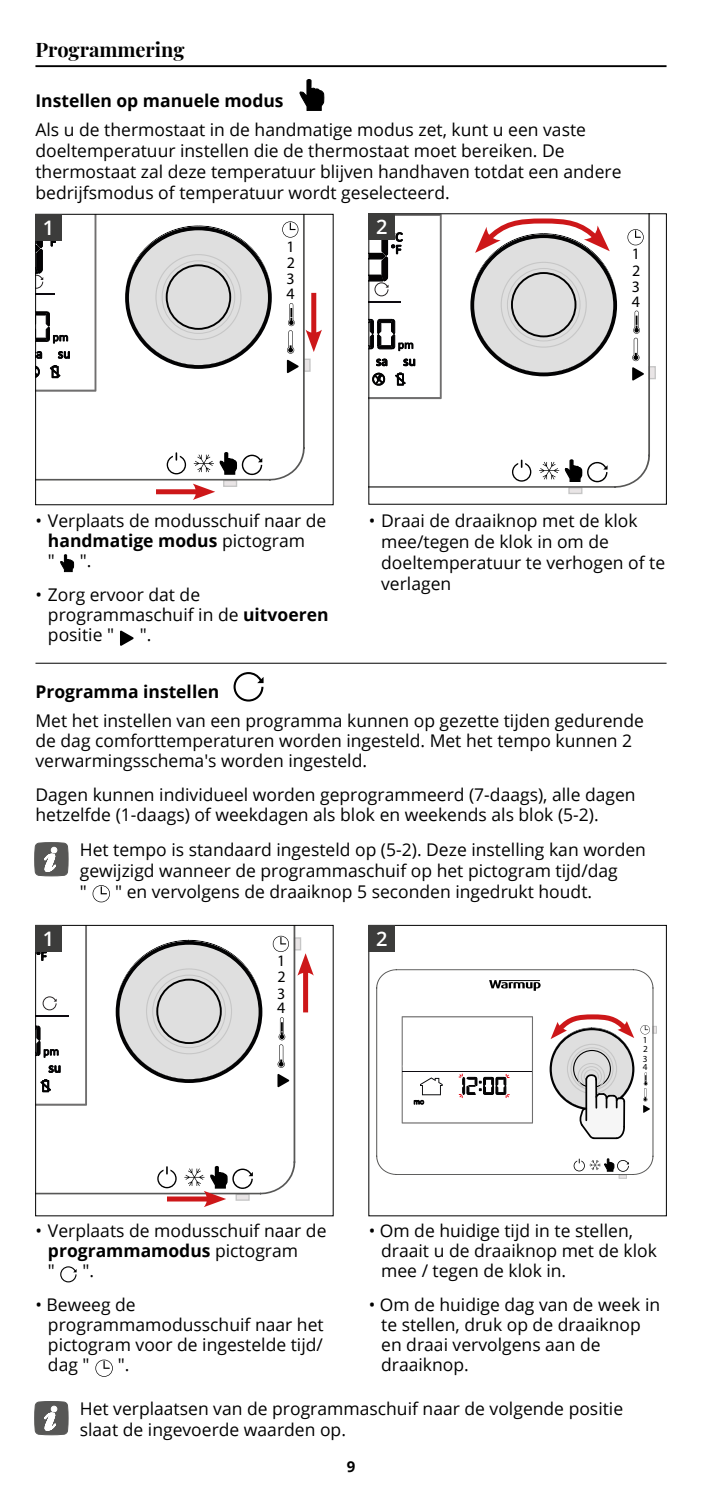
<style>
.page{position:relative;width:702px;height:1489px;background:#fff}
.page>*{position:absolute;margin:0;border:0;box-sizing:border-box;transform-origin:0 0}
.t1{font:700 20px "Playfair Display";color:#000}
.t2{font:600 20px "Open Sans";color:#fff}
.t3{font:18.25px/18.8px "Myriad Pro";color:#000}
.t4{font:17.5px/20px "Open Sans";color:#000}
.t5{font:700 17.5px "Open Sans";color:#000}
.t6{font:17px/17.2px "Myriad Pro";color:#000}
.t7{font:16px/16.2px "Myriad Pro";color:#000;text-align:justify}
.t8{font:700 15px "Open Sans";color:#000}
.t9{font:9.25px/9.5px "Myriad Pro";color:#000;text-align:justify}
.s1{font-weight:700}
</style>
<div class="page">
<hr style="left:35px;top:65px;width:631px;height:2px;background:#000">
<svg style="left:60px;top:554px;width:14px;height:18px"></svg>
<svg style="left:120px;top:630px;width:14px;height:16px"></svg>
<svg style="left:60px;top:1266px;width:17px;height:16px"></svg>
<svg style="left:95px;top:1359px;width:18px;height:17px"></svg>
<div style="left:224px;top:480px;width:12px;height:6px;background:#e9e5e6"></div>
<div style="left:223px;top:480px;width:14px;height:7px;border:1px solid #c6c6c6"></div>
<div style="left:304px;top:359px;width:6px;height:12px;background:#e9e5e6"></div>
<div style="left:303px;top:358px;width:7px;height:14px;border:1px solid #c6c6c6"></div>
<svg style="left:37px;top:216px;width:268px;height:264px"></svg>
<svg style="left:125px;top:225px;width:148px;height:144px"></svg>
<svg style="left:287px;top:359px;width:12px;height:14px"></svg>
<svg style="left:287px;top:303px;width:8px;height:50px"></svg>
<svg style="left:282px;top:221px;width:16px;height:16px"></svg>
<div style="left:166px;top:264px;width:65px;height:66px;border:2px solid #000;border-radius:50%"></div>
<div style="left:162px;top:261px;width:73px;height:72px;border:1px solid #c6c6c6;border-radius:50%"></div>
<svg style="left:194px;top:451px;width:68px;height:24px"></svg>
<svg style="left:167px;top:452px;width:19px;height:22px"></svg>
<svg style="left:37px;top:216px;width:59px;height:175px"></svg>
<div style="left:35px;top:214px;width:298px;height:291px;border:1px solid #000"></div>
<div style="left:294px;top:937px;width:6px;height:12px;background:#e9e5e6"></div>
<div style="left:294px;top:937px;width:7px;height:13px;border:1px solid #c6c6c6"></div>
<svg style="left:37px;top:927px;width:258px;height:267px"></svg>
<svg style="left:116px;top:939px;width:147px;height:143px"></svg>
<svg style="left:277px;top:1073px;width:12px;height:14px"></svg>
<svg style="left:277px;top:1017px;width:8px;height:50px"></svg>
<svg style="left:273px;top:935px;width:16px;height:16px"></svg>
<div style="left:156px;top:978px;width:66px;height:65px;border:2px solid #000;border-radius:50%"></div>
<div style="left:152px;top:974px;width:73px;height:73px;border:1px solid #c6c6c6;border-radius:50%"></div>
<svg style="left:157px;top:1166px;width:20px;height:22px"></svg>
<svg style="left:37px;top:927px;width:50px;height:178px"></svg>
<div style="left:35px;top:925px;width:298px;height:290px;border:1px solid #000"></div>
<div style="left:569px;top:487px;width:12px;height:6px;background:#e9e5e6"></div>
<div style="left:568px;top:487px;width:14px;height:7px;border:1px solid #c6c6c6"></div>
<div style="left:649px;top:367px;width:6px;height:11px;background:#e9e5e6"></div>
<div style="left:648px;top:366px;width:8px;height:13px;border:1px solid #c6c6c6"></div>
<svg style="left:370px;top:216px;width:280px;height:272px"></svg>
<svg style="left:632px;top:367px;width:12px;height:14px"></svg>
<svg style="left:632px;top:310px;width:8px;height:51px"></svg>
<svg style="left:627px;top:229px;width:16px;height:16px"></svg>
<svg style="left:539px;top:458px;width:68px;height:24px"></svg>
<svg style="left:512px;top:459px;width:19px;height:22px"></svg>
<svg style="left:370px;top:216px;width:71px;height:183px"></svg>
<div style="left:652px;top:1025px;width:5px;height:8px;border:1px solid #c6c6c6"></div>
<svg style="left:376px;top:969px;width:173px;height:205px"></svg>
<svg style="left:489px;top:980px;width:51px;height:10px"></svg>
<svg style="left:401px;top:1016px;width:132px;height:107px"></svg>
<div style="left:156px;top:489px;width:44px;height:5px;background:#cd1719"></div>
<svg style="left:193px;top:483px;width:22px;height:17px"></svg>
<div style="left:167px;top:1196px;width:44px;height:5px;background:#cd1719"></div>
<svg style="left:184px;top:1165px;width:69px;height:42px"></svg>
<div style="left:303px;top:968px;width:5px;height:44px;background:#cd1719"></div>
<svg style="left:297px;top:953px;width:17px;height:22px"></svg>
<svg style="left:470px;top:216px;width:148px;height:160px"></svg>
<hr style="left:35px;top:662px;width:631px;height:1px;background:#000">
<div style="left:311px;top:293px;width:5px;height:43px;background:#cd1719"></div>
<svg style="left:305px;top:329px;width:17px;height:23px"></svg>
<svg style="left:34px;top:842px;width:34px;height:34px"></svg>
<svg style="left:93px;top:885px;width:17px;height:17px"></svg>
<svg style="left:299px;top:79px;width:25px;height:32px"></svg>
<svg style="left:233px;top:672px;width:30px;height:29px"></svg>
<svg style="left:549px;top:662px;width:107px;height:555px"></svg>
<div style="left:35px;top:214px;width:26px;height:26px;background:#3c3c3b"></div>
<div style="left:368px;top:214px;width:27px;height:26px;background:#3c3c3b"></div>
<div style="left:35px;top:925px;width:27px;height:26px;background:#3c3c3b"></div>
<div style="left:369px;top:925px;width:26px;height:26px;background:#3c3c3b"></div>
<svg style="left:34px;top:1401px;width:34px;height:33px"></svg>
<p class="t1" style="left:35px;top:34px;width:150px">Programmering</p>
<p class="t5" style="left:35px;top:88px;width:250px">Instellen op manuele modus</p>
<p class="t4" style="left:35px;top:119px;width:587px;line-height:21px">Als u de thermostaat in de handmatige modus zet, kunt u een vaste doeltemperatuur instellen die de thermostaat moet bereiken. De thermostaat zal deze temperatuur blijven handhaven totdat een andere bedrijfsmodus of temperatuur wordt geselecteerd.</p>
<p class="t2" style="left:43px;top:214px;width:13px">1</p>
<p class="t2" style="left:376px;top:213px;width:13px">2</p>
<p class="t7" style="left:286px;top:238px;width:10px">1<br>2<br>3</p>
<p class="t7" style="left:286px;top:285px;width:10px">4</p>
<p class="t7" style="left:631px;top:245px;width:10px">1<br>2<br>3</p>
<p class="t7" style="left:631px;top:293px;width:10px">4</p>
<p class="t3" style="left:120px;top:510px;width:11px">2<br>3</p>
<p class="t4" style="left:48px;top:510px;width:280px;text-indent:-12px">• Verplaats de modusschuif naar de <span class="s1">handmatige modus</span> pictogram<br>"</p>
<p class="t4" style="left:80px;top:550px;width:13px">".</p>
<p class="t4" style="left:48px;top:584px;width:282px;text-indent:-12px">• Zorg ervoor dat de programmaschuif in de <span class="s1">uitvoeren </span>positie "</p>
<p class="t4" style="left:140px;top:624px;width:13px">".</p>
<p class="t4" style="left:381px;top:510px;width:285px;line-height:21px;text-indent:-12px">• Draai de draaiknop met de klok mee/tegen de klok in om de doeltemperatuur te verhogen of te verlagen</p>
<p class="t5" style="left:35px;top:679px;width:185px">Programma instellen</p>
<p class="t4" style="left:35px;top:710px;width:610px">Met het instellen van een programma kunnen op gezette tijden gedurende de dag comforttemperaturen worden ingesteld. Met het tempo kunnen 2 verwarmingsschema's worden ingesteld.</p>
<p class="t4" style="left:35px;top:784px;width:601px">Dagen kunnen individueel worden geprogrammeerd (7-daags), alle dagen hetzelfde (1-daags) of weekdagen als blok en weekends als blok (5-2).</p>
<p class="t4" style="left:80px;top:838px;width:567px;line-height:21px">Het tempo is standaard ingesteld op (5-2). Deze instelling kan worden gewijzigd wanneer de programmaschuif op het pictogram tijd/dag<br>"</p>
<p class="t4" style="left:115px;top:880px;width:478px">" en vervolgens de draaiknop 5 seconden ingedrukt houdt.</p>
<p class="t2" style="left:43px;top:924px;width:13px">1</p>
<p class="t2" style="left:376px;top:924px;width:13px">2</p>
<p class="t7" style="left:277px;top:952px;width:10px">1<br>2<br>3</p>
<p class="t7" style="left:277px;top:999px;width:10px">4</p>
<p class="t9" style="left:643px;top:1034px;width:6px">1<br>2<br>3</p>
<p class="t9" style="left:643px;top:1061px;width:6px">4</p>
<p class="t4" style="left:48px;top:1220px;width:280px;text-indent:-12px">• Verplaats de modusschuif naar de <span class="s1">programmamodus</span> pictogram<br>"</p>
<p class="t4" style="left:381px;top:1220px;width:277px;text-indent:-12px">• Om de huidige tijd in te stellen, draait u de draaiknop met de klok mee / tegen de klok in.</p>
<p class="t4" style="left:381px;top:1294px;width:280px;text-indent:-12px">• Om de huidige dag van de week in te stellen, druk op de draaiknop en draai vervolgens aan de draaiknop.</p>
<p class="t4" style="left:82px;top:1260px;width:13px">".</p>
<p class="t4" style="left:48px;top:1294px;width:277px;text-indent:-12px">• Beweeg de programmamodusschuif naar het pictogram voor de ingestelde tijd/ dag "</p>
<p class="t6" style="left:100px;top:1394px;width:11px">2<br>3</p>
<p class="t6" style="left:100px;top:1426px;width:10px">4</p>
<p class="t4" style="left:118px;top:1354px;width:13px">".</p>
<p class="t4" style="left:80px;top:1396px;width:545px;line-height:21px">Het verplaatsen van de programmaschuif naar de volgende positie slaat de ingevoerde waarden op.</p>
<p class="t8" style="left:347px;top:1455px;width:10px">9</p>
</div>
